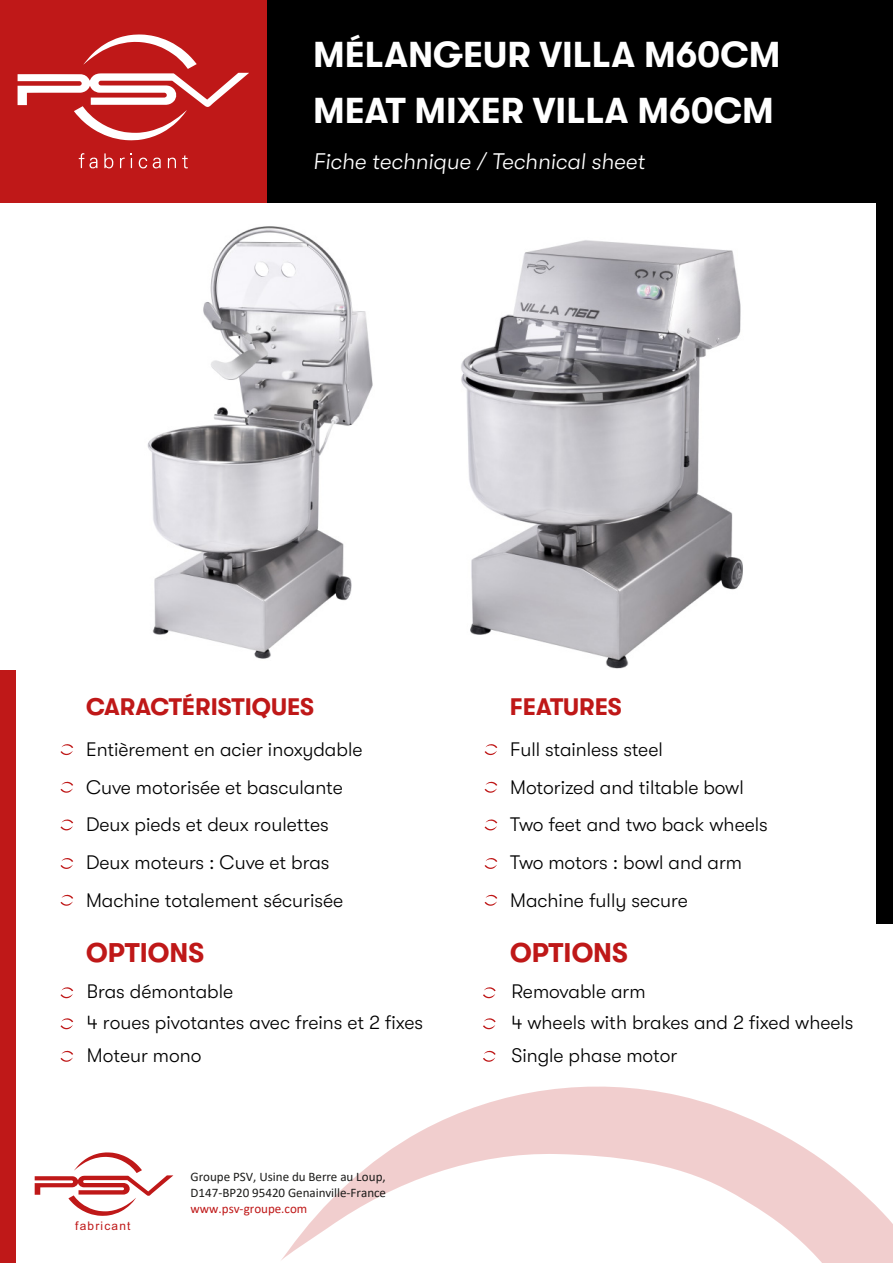
<style>
.page{position:relative;width:893px;height:1263px;background:#fff}
.page>*{position:absolute;margin:0;border:0;box-sizing:border-box;transform-origin:0 0}
.t1{font:700 36px/55.9px "GT Walsheim";color:#fff}
.t2{font:700 27px "GT Walsheim";color:#bf1818}
.t3{font:700 23.85px "GT Walsheim";color:#bf1818}
.t4{font:italic 300 22.5px "GT Walsheim Pro";color:#fff}
.t5{font:300 19.5px/37.7px "GT Walsheim Pro";color:#000}
.t6{font:13.05px/15.8px "Calibri";letter-spacing:-.005em;color:#1d1d1b}
.t7{font:13.05px "Calibri";color:#bf1818}
.t8{font:11.85px "Bokonique";letter-spacing:.1em;color:#bf1818}
</style>
<div class="page">
<svg style="left:281px;top:1086px;width:612px;height:177px"></svg>
<div style="left:267px;top:0;width:626px;height:203px;background:#000"></div>
<div style="left:0;top:0;width:267px;height:203px;background:#bf1818"></div>
<svg style="left:18px;top:34px;width:231px;height:106px"></svg>
<svg style="left:104px;top:153px;width:10px;height:16px"></svg>
<svg style="left:153px;top:157px;width:8px;height:12px"></svg>
<svg style="left:168px;top:157px;width:8px;height:11px"></svg>
<svg style="left:139px;top:157px;width:8px;height:12px"></svg>
<svg style="left:79px;top:153px;width:18px;height:16px"></svg>
<svg style="left:182px;top:155px;width:6px;height:14px"></svg>
<svg style="left:120px;top:157px;width:5px;height:11px"></svg>
<svg style="left:131px;top:153px;width:1px;height:15px"></svg>
<div style="left:876px;top:199px;width:17px;height:725px;background:#000"></div>
<svg style="left:35px;top:1152px;width:138px;height:64px"></svg>
<div style="left:0;top:670px;width:16px;height:593px;background:#bf1818"></div>
<svg style="left:60px;top:744px;width:13px;height:11px"></svg>
<svg style="left:60px;top:782px;width:13px;height:11px"></svg>
<svg style="left:60px;top:819px;width:13px;height:11px"></svg>
<svg style="left:60px;top:858px;width:13px;height:11px"></svg>
<svg style="left:60px;top:895px;width:13px;height:11px"></svg>
<svg style="left:485px;top:744px;width:12px;height:11px"></svg>
<svg style="left:485px;top:782px;width:12px;height:11px"></svg>
<svg style="left:485px;top:819px;width:12px;height:11px"></svg>
<svg style="left:485px;top:858px;width:12px;height:11px"></svg>
<svg style="left:485px;top:895px;width:12px;height:11px"></svg>
<svg style="left:60px;top:987px;width:13px;height:11px"></svg>
<svg style="left:483px;top:987px;width:13px;height:11px"></svg>
<svg style="left:60px;top:1018px;width:13px;height:11px"></svg>
<svg style="left:483px;top:1018px;width:13px;height:11px"></svg>
<svg style="left:60px;top:1051px;width:13px;height:11px"></svg>
<svg style="left:483px;top:1051px;width:13px;height:11px"></svg>
<img style="left:461px;top:240px;width:282px;height:429px">
<img style="left:147px;top:226px;width:226px;height:433px">
<h1 class="t1" style="left:313px;top:27px;width:469px">MÉLANGEUR VILLA M60CM<br>MEAT MIXER VILLA M60CM</h1>
<p class="t4" style="left:313px;top:148px;width:333px">Fiche technique / Technical sheet</p>
<p class="t3" style="left:86px;top:694px;width:229px">CARACTÉRISTIQUES</p>
<p class="t3" style="left:510px;top:694px;width:113px">FEATURES</p>
<p class="t5" style="left:86px;top:731px;width:278px">Entièrement en acier inoxydable<br>Cuve motorisée et basculante<br>Deux pieds et deux roulettes<br>Deux moteurs : Cuve et bras<br>Machine totalement sécurisée</p>
<p class="t5" style="left:510px;top:731px;width:259px">Full stainless steel<br>Motorized and tiltable bowl<br>Two feet and two back wheels<br>Two motors : bowl and arm<br>Machine fully secure</p>
<h2 class="t2" style="left:86px;top:938px;width:119px">OPTIONS</h2>
<h2 class="t2" style="left:510px;top:938px;width:119px">OPTIONS</h2>
<p class="t5" style="left:87px;top:973px;width:148px">Bras démontable</p>
<p class="t5" style="left:511px;top:973px;width:136px">Removable arm</p>
<p class="t5" style="left:87px;top:1004px;width:338px">4 roues pivotantes avec freins et 2 fixes</p>
<p class="t5" style="left:511px;top:1004px;width:344px">4 wheels with brakes and 2 fixed wheels</p>
<p class="t5" style="left:87px;top:1036px;width:116px">Moteur mono</p>
<p class="t5" style="left:511px;top:1036px;width:168px">Single phase motor</p>
<p class="t8" style="left:75px;top:1219px;width:57px">fabricant</p>
<p class="t6" style="left:191px;top:1168px;width:197px">Groupe PSV, Usine du Berre au Loup,<br>D147-BP20 95420 Genainville-France</p>
<p class="t7" style="left:191px;top:1199px;width:118px">www.psv-groupe.com</p>
</div>
